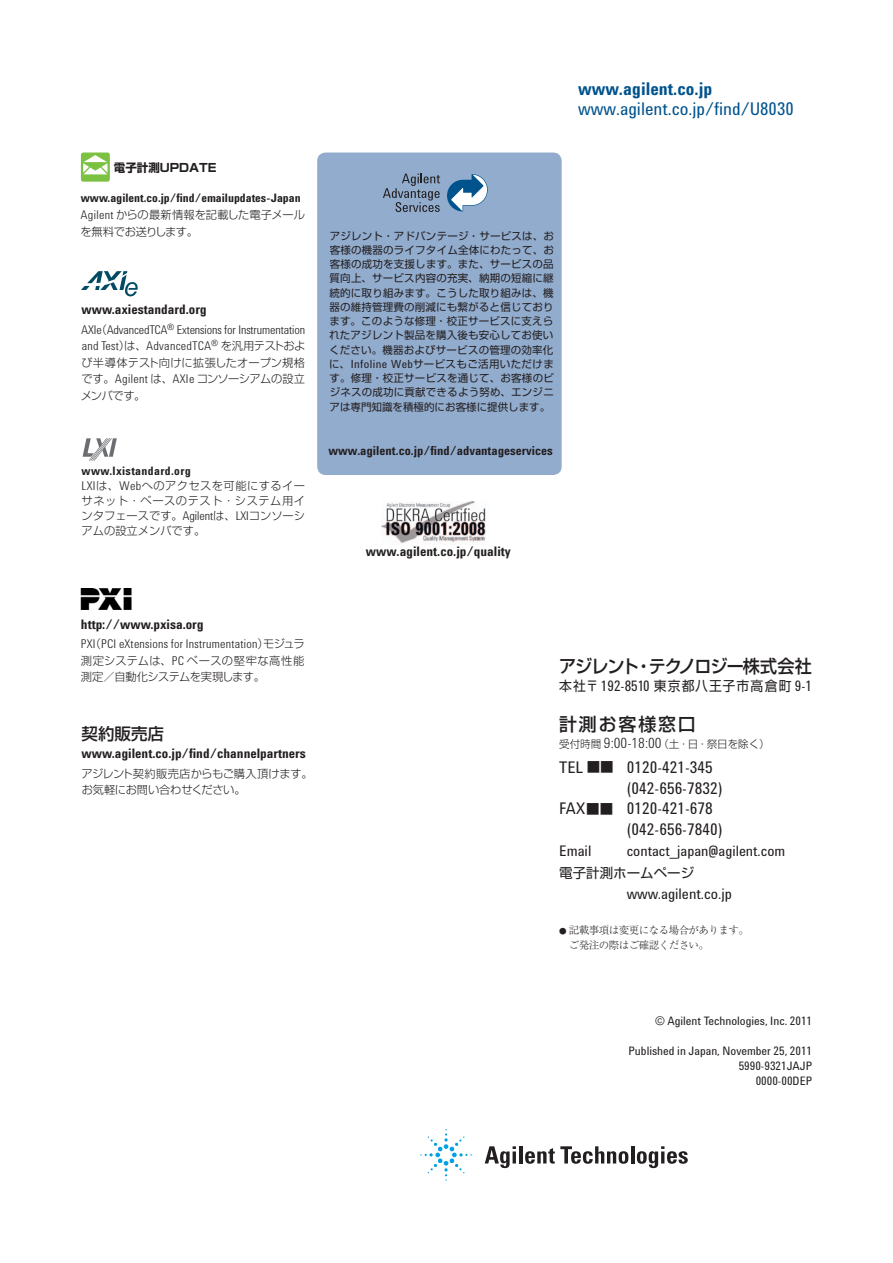
<style>
.page{position:relative;width:893px;height:1263px;background:#fff}
.page>*{position:absolute;margin:0;border:0;box-sizing:border-box;transform-origin:0 0}
.t1{font:18px "Agilent Cond";color:#00538d}
.t2{font:700 18px "Agilent Cond";color:#00538d}
.t3{font:500 18px "Shin Go Pro";letter-spacing:-.06em;color:#231f20;scale:.95 1}
.t4{font:500 18px "Shin Go Pro";letter-spacing:.1em;color:#231f20}
.t5{font:16.5px "Agilent Cond";color:#231f20}
.t6{font:500 16.5px "Shin Go Pro";color:#231f20}
.t7{font:15px "Agilent Cond";color:#231f20}
.t8{font:14.7px "Agilent Cond";color:#231f20}
.t9{font:700 13.5px "Agilent Cond";color:#231f20}
.t10{font:13.5px "Shin Go Pro";letter-spacing:.09em;color:#231f20;scale:.95 1}
.t11{font:13.5px "Shin Go Pro";color:#231f20}
.t12{font:700 12.75px "Agilent Cond";color:#231f20}
.t13{font:300 12.3px/16.5px "Agilent Cond";letter-spacing:-.005em;color:#231f20}
.t14{font:300 12.3px "Agilent Cond";letter-spacing:.025em;color:#231f20}
.t15{font:12px/15px "Agilent Cond";color:#231f20;text-align:right}
.t16{font:700 12px "Agilent Cond";color:#231f20}
.t17{font:700 12px "Agilent Cond";letter-spacing:.03em;color:#231f20}
.t18{font:11.55px "Shin Go Pro Bold 90 msp RKSJ H";color:#231f20}
.t19{font:300 11.25px/15px "Shin Go Pro";color:#231f20;text-align:justify}
.t20{font:300 11.25px/16.5px "Shin Go Pro";letter-spacing:-.02em;color:#231f20}
.t21{font:10.5px/14.2px "Shin Go Pro";letter-spacing:.02em;color:#231f20;text-align:justify}
.t22{font:300 10.5px/15px "Ryumin Pro";letter-spacing:-.05em;color:#231f20}
.t23{font:300 10.5px "Shin Go Pro";color:#231f20}
.s1{font-family:"Agilent Cond";font-size:12.3px}
.s2{font-family:"Shin Go Pro";font-size:11.25px}
.s3{font-family:"Agilent Cond";font-size:11.55px}
.s4{font-family:"Agilent Cond";font-size:14.85px}
.s5{font-family:"Agilent Cond";font-size:14.55px}
.s6{font-family:"Shin Go Pro";font-size:13.5px}
.s7{font-size:7.5px}
</style>
<div class="page">
<svg style="left:485px;top:1146px;width:31px;height:22px"></svg>
<hr style="left:519px;top:1146px;width:4px;height:17px;background:#231f20">
<svg style="left:525px;top:1146px;width:103px;height:18px"></svg>
<hr style="left:631px;top:1146px;width:3px;height:17px;background:#231f20">
<svg style="left:637px;top:1146px;width:51px;height:22px"></svg>
<svg style="left:420px;top:1129px;width:52px;height:52px"></svg>
<div style="left:317px;top:153px;width:245px;height:322px;background:#92acce;border-radius:9px"></div>
<svg style="left:383px;top:174px;width:57px;height:38px"></svg>
<svg style="left:447px;top:174px;width:41px;height:37px"></svg>
<img style="left:381px;top:502px;width:105px;height:43px">
<div style="left:81px;top:153px;width:29px;height:29px;background:#7bc142;border-radius:2px"></div>
<svg style="left:83px;top:155px;width:24px;height:19px"></svg>
<svg style="left:83px;top:438px;width:34px;height:23px"></svg>
<svg style="left:81px;top:271px;width:57px;height:25px"></svg>
<img style="left:81px;top:588px;width:51px;height:22px">
<p class="t18" style="left:114px;top:159px;width:104px">電子計測UPDATE</p>
<p class="t16" style="left:81px;top:191px;width:221px">www.agilent.co.jp/find/emailupdates-Japan</p>
<p class="t20" style="left:81px;top:205px;width:226px"><span class="s1">Agilent</span> からの最新情報を記載した電子メールを無料でお送りします。</p>
<p class="t9" style="left:82px;top:302px;width:127px">www.axiestandard.org</p>
<p class="t13" style="left:82px;top:321px;width:225px">AXI<span class="s2">（</span>e AdvancedTCA<sup>®</sup> Extensions for Instrumentation and Test<span class="s2">）は、</span>AdvancedTCA<sup>®</sup> <span class="s2">を汎用テストおよ</span></p>
<p class="t19" style="left:81px;top:353px;width:226px;line-height:16.5px">び半導体テスト向けに拡張したオープン規格です。<span class="s1">Agilent</span> は、<span class="s1">AXIe</span> コンソーシアムの設立メンバです。</p>
<p class="t17" style="left:82px;top:464px;width:111px">www.lxistandard.org</p>
<p class="t19" style="left:82px;top:477px;width:225px"><span class="s1">LXI</span>は、<span class="s1">Web</span>へのアクセスを可能にするイーサネット・ベースのテスト・システム用インタフェースです。<span class="s1">Agilent</span>は、<span class="s1">LXI</span>コンソーシアムの設立メンバです。</p>
<p class="t21" style="left:329px;top:227px;width:226px">アジレント・アドバンテージ・サービスは、お客様の機器のライフタイム全体にわたって、お客様の成功を支援します。また、サービスの品質向上、サービス内容の充実、納期の短縮に継続的に取り組みます。こうした取り組みは、機器の維持管理費の削減にも繋がると信じております。このような修理・校正サービスに支えられたアジレント製品を購入後も安心してお使いください。機器およびサービスの管理の効率化に、<span class="s3">Infoline Web</span>サービスもご活用いただけます。修理・校正サービスを通じて、お客様のビジネスの成功に貢献できるよう努め、エンジニアは専門知識を積極的にお客様に提供します。</p>
<p class="t12" style="left:328px;top:443px;width:226px">www.agilent.co.jp/find/advantageservices</p>
<p class="t9" style="left:366px;top:544px;width:146px">www.agilent.co.jp/quality</p>
<h1 class="t2" style="left:578px;top:79px;width:136px">www.agilent.co.jp</h1>
<h1 class="t1" style="left:578px;top:98px;width:217px">www.agilent.co.jp/find/U8030</h1>
<p class="t9" style="left:81px;top:617px;width:124px">http://www.pxisa.org</p>
<p class="t14" style="left:81px;top:637px;width:225px">PX<span class="s2">（</span>I PCI eXtensions for Instrumentation<span class="s2">）モジュラ</span></p>
<p class="t19" style="left:81px;top:651px;width:225px;line-height:16.5px">測定システムは、<span class="s1">PC</span> ベースの堅牢な高性能測定／自動化システムを実現します。</p>
<h1 class="t3" style="left:559px;top:652px;width:268px">アジレント・テクノロジー株式会社</h1>
<p class="t10" style="left:559px;top:675px;width:268px">本社〒 <span class="s4">192-8510</span> 東京都八王子市高倉町 <span class="s4">9-1</span></p>
<h1 class="t4" style="left:559px;top:709px;width:138px">計測お客様窓口</h1>
<p class="t23" style="left:559px;top:736px;width:212px">受付時間 <span class="s5">9:00-18:00</span>（土・日・祭日を除く）</p>
<h2 class="t5" style="left:559px;top:757px;width:155px">TEL <span class="s6">■■</span> 0120-421-345</h2>
<h2 class="t5" style="left:627px;top:778px;width:97px">(042-656-7832)</h2>
<h2 class="t5" style="left:559px;top:799px;width:155px">FAX <span class="s6">■■</span> 0120-421-678</h2>
<h2 class="t5" style="left:627px;top:820px;width:97px">(042-656-7840)</h2>
<h3 class="t7" style="left:559px;top:842px;width:34px">Email</h3>
<h3 class="t8" style="left:627px;top:842px;width:160px">contact_japan@agilent.com</h3>
<p class="t11" style="left:559px;top:862px;width:136px">電子計測ホームページ</p>
<h3 class="t7" style="left:627px;top:885px;width:107px">www.agilent.co.jp</h3>
<p class="t22" style="left:569px;top:921px;width:182px;text-indent:-10px"><span class="s7">●</span> 記載事項は変更になる場合があります。ご発注の際はご確認ください。</p>
<h2 class="t6" style="left:82px;top:720px;width:84px">契約販売店</h2>
<p class="t9" style="left:82px;top:746px;width:226px">www.agilent.co.jp/find/channelpartners</p>
<p class="t20" style="left:81px;top:764px;width:233px">アジレント契約販売店からもご購入頂けます。お気軽にお問い合わせください。</p>
<p class="t15" style="left:655px;top:1013px;width:159px">© Agilent Technologies, Inc. 2011</p>
<p class="t15" style="left:629px;top:1043px;width:185px">Published in Japan, November 25, 2011<br>5990-9321JAJP<br>0000-00DEP</p>
</div>
